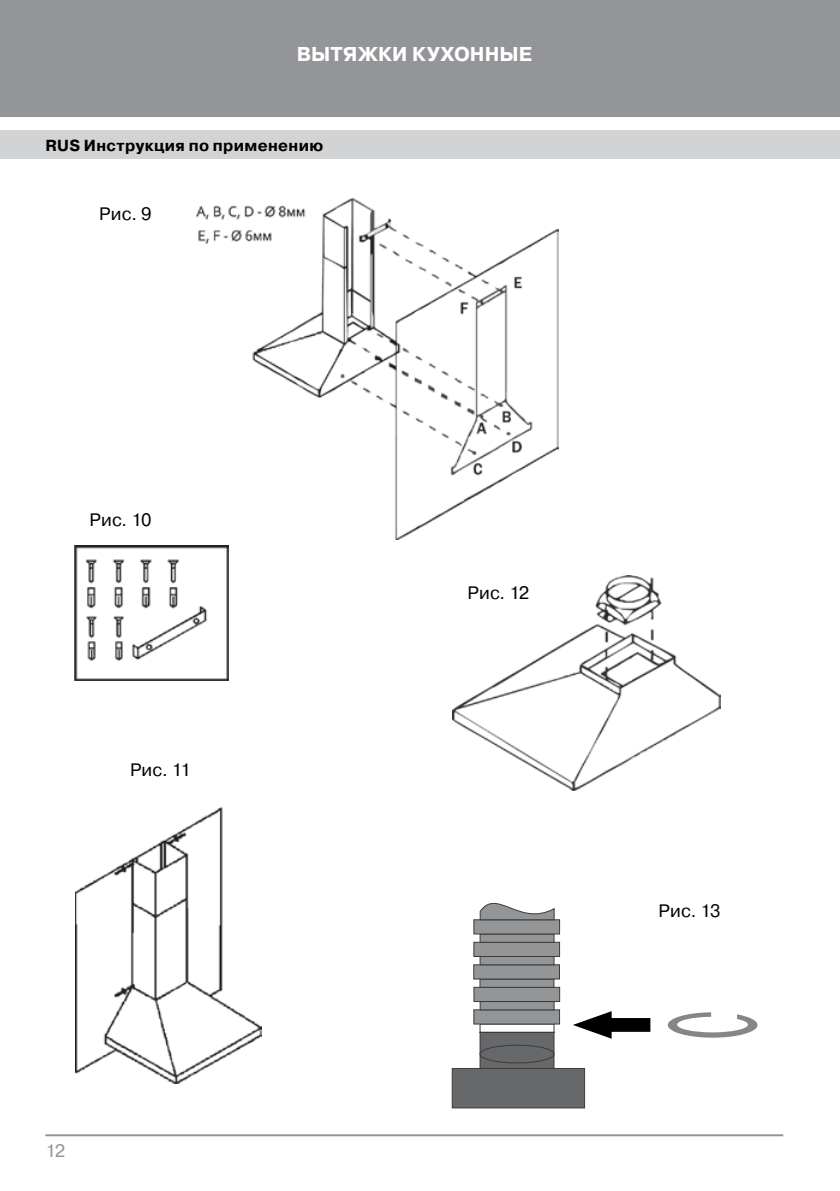
<style>
.page{position:relative;width:840px;height:1191px;background:#fff}
.page>*{position:absolute;margin:0;border:0;box-sizing:border-box;transform-origin:0 0}
.t1{font:700 20px "Pragmatica C";letter-spacing:.005em;color:#fff}
.t2{font:18px "Pragmatica C";letter-spacing:.005em;color:#000}
.t3{font:18px "Pragmatica C";color:#939598}
.t4{font:700 16px "Pragmatica C";letter-spacing:.02em;color:#000}
</style>
<div class="page">
<div style="left:0;top:0;width:839px;height:116px;background:#939598"></div>
<div style="left:0;top:130px;width:839px;height:29px;background:#d1d3d4"></div>
<hr style="left:45px;top:1134px;width:737px;height:2px;background:#939598">
<hr style="left:839px;top:0;width:1px;height:116px;background:#939598">
<div style="left:452px;top:1068px;width:132px;height:40px;background:#66686a;border:1px solid #3b3b3c"></div>
<div style="left:473px;top:1009px;width:86px;height:15px;background:#939597;border:1px solid #3b3b3c"></div>
<div style="left:473px;top:987px;width:86px;height:14px;background:#939597;border:1px solid #3b3b3c"></div>
<div style="left:473px;top:964px;width:86px;height:15px;background:#939597;border:1px solid #3b3b3c"></div>
<div style="left:473px;top:942px;width:86px;height:14px;background:#939597;border:1px solid #3b3b3c"></div>
<div style="left:473px;top:919px;width:86px;height:15px;background:#939597;border:1px solid #3b3b3c"></div>
<svg style="left:479px;top:902px;width:75px;height:167px"></svg>
<svg style="left:573px;top:1011px;width:77px;height:27px"></svg>
<svg style="left:667px;top:1012px;width:90px;height:25px"></svg>
<img style="left:196px;top:198px;width:361px;height:341px">
<img style="left:75px;top:546px;width:153px;height:134px">
<img style="left:75px;top:807px;width:186px;height:276px">
<img style="left:452px;top:575px;width:268px;height:215px">
<p class="t1" style="left:296px;top:43px;width:236px">ВЫТЯЖКИ КУХОННЫЕ</p>
<p class="t4" style="left:45px;top:136px;width:279px">RUS Инструкция по применению</p>
<p class="t2" style="left:99px;top:203px;width:54px">Рис. 9</p>
<p class="t2" style="left:89px;top:509px;width:63px">Рис. 10</p>
<p class="t2" style="left:130px;top:760px;width:62px">Рис. 11</p>
<p class="t3" style="left:45px;top:1140px;width:21px">12</p>
<p class="t2" style="left:467px;top:583px;width:63px">Рис. 12</p>
<p class="t2" style="left:658px;top:901px;width:63px">Рис. 13</p>
</div>
